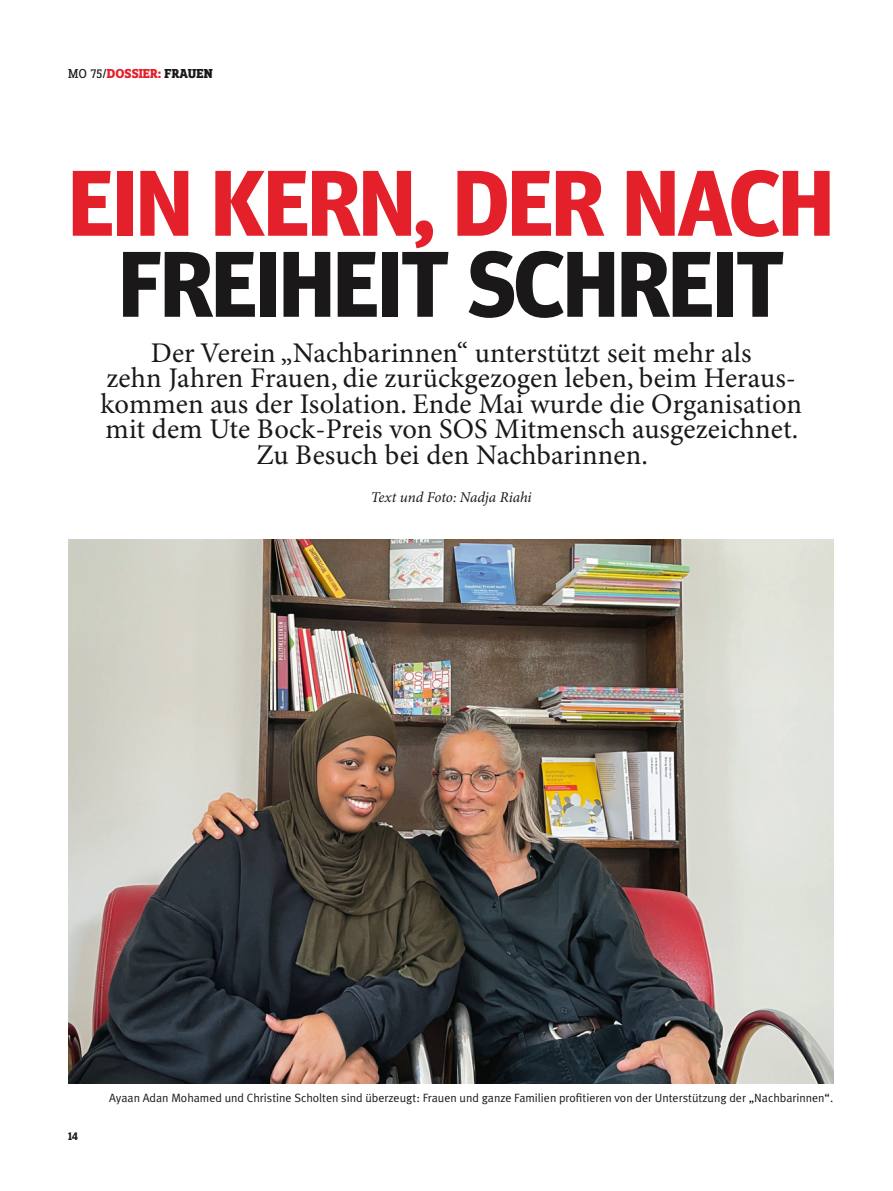
<style>
.page{position:relative;width:893px;height:1191px;background:#fff}
.page>*{position:absolute;margin:0;border:0;box-sizing:border-box;transform-origin:0 0}
.t1{font:700 93px "Meta Headline";letter-spacing:-.01em;color:#e4202b}
.t2{font:700 93px "Meta Headline";letter-spacing:-.01em;color:#1b1819}
.t3{font:28.5px/25.5px "Minion Pro";letter-spacing:.005em;color:#1b1819;text-align:center}
.t4{font:italic 15px "Minion Pro";letter-spacing:-.005em;color:#1b1819}
.t5{font:800 13.5px "Zine Slab Dis";letter-spacing:.005em;color:#e4202b}
.t6{font:12px "Meta Plus Normal";color:#1b1819}
.t7{font:700 12px "Zine Slab Dis";color:#1b1819}
.s1{font-weight:400;color:#1b1819}
.s2{color:#1b1819}
</style>
<div class="page">
<img style="left:68px;top:539px;width:765px;height:544px">
<p class="t5" style="left:68px;top:66px;width:146px"><span class="s1">MO 75/</span>DOSSIER: <span class="s2">FRAUEN</span></p>
<h1 class="t1" style="left:69px;top:169px;width:767px">EIN KERN, DER NACH</h1>
<h1 class="t2" style="left:119px;top:250px;width:666px">FREIHEIT SCHREIT</h1>
<p class="t3" style="left:101px;top:342px;width:703px">Der Verein „Nachbarinnen“ unterstützt seit mehr als<br>zehn Jahren Frauen, die zurückgezogen leben, beim Heraus&shy;kommen aus der Isolation. Ende Mai wurde die Organisation mit dem Ute Bock-Preis von SOS Mitmensch ausgezeichnet.<br>Zu Besuch bei den Nachbarinnen.</p>
<p class="t4" style="left:371px;top:491px;width:162px">Text und Foto: Nadja Riahi</p>
<p class="t7" style="left:68px;top:1128px;width:11px">14</p>
<p class="t6" style="left:109px;top:1093px;width:725px">Ayaan Adan Mohamed und Christine Scholten sind überzeugt: Frauen und ganze Familien profitieren von der Unterstützung der „Nachbarinnen“.</p>
</div>
